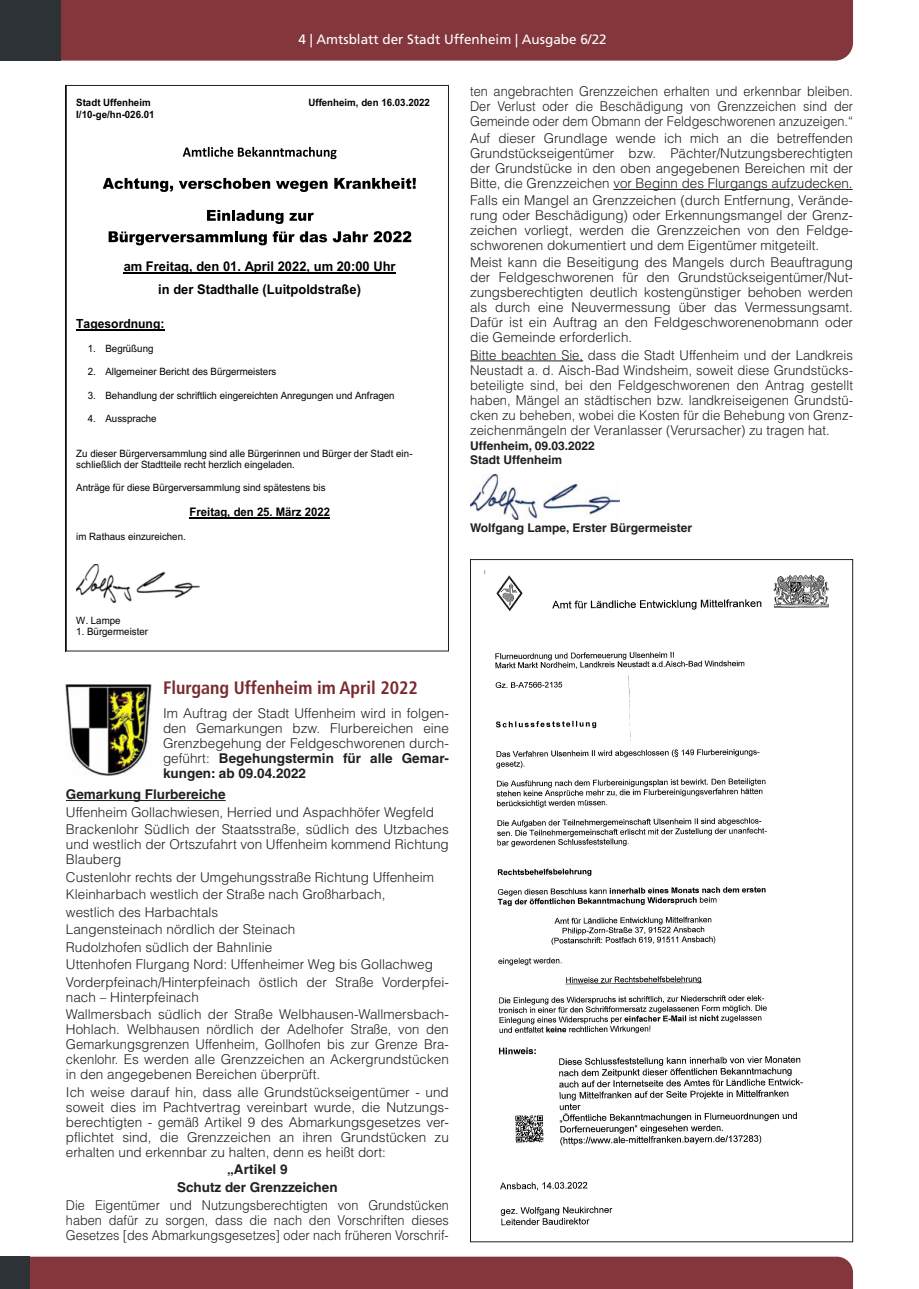
<style>
.page{position:relative;width:919px;height:1289px;background:#fff}
.page>*{position:absolute;margin:0;border:0;box-sizing:border-box;transform-origin:0 0}
.t1{font:700 condensed 18px "Frutiger LT";color:#7a2a2d}
.t2{font:300 13.5px/15px "Helvetica LT";color:#231f20;text-align:justify}
.t3{font:300 13.5px/15px "Helvetica LT";color:#231f20;text-align:justify;scale:.94 1}
.t4{font:700 13.5px/17.5px "Helvetica LT";color:#231f20;text-align:center}
.t5{font:13.5px "Frutiger LT";color:#fff}
.t6{font:700 13.35px/23.2px "Pclpcx Arial";color:#000;text-align:center;scale:.96 1}
.t7{font:700 12.6px "Pclpcx Arial";color:#000;scale:.96 1}
.t8{font:700 12px/13.5px "Helvetica LT";color:#231f20}
.t9{font:700 11.85px "Pclpcx Arial";color:#000;scale:.96 1}
.t10{font:10.05px/11.6px "Nqmxgm Arial";color:#000;scale:.96 1}
.t11{font:700 10.05px "Pclpcx Arial";color:#000;scale:.96 1}
.s1{font-weight:700}
</style>
<div class="page">
<div style="left:30px;top:1256px;width:823px;height:32px;background:#83363c"></div>
<div style="left:0;top:1256px;width:30px;height:32px;background:#2c3235"></div>
<div style="left:61px;top:0;width:792px;height:61px;background:#83363c"></div>
<div style="left:0;top:0;width:61px;height:61px;background:#2c3235"></div>
<hr style="left:613px;top:189px;width:239px;height:1px;background:#231f20">
<hr style="left:470px;top:360px;width:113px;height:1px;background:#231f20">
<img style="left:470px;top:474px;width:149px;height:45px">
<img style="left:484px;top:570px;width:345px;height:464px">
<img style="left:498px;top:1047px;width:305px;height:179px">
<hr style="left:66px;top:800px;width:160px;height:1px;background:#231f20">
<svg style="left:76px;top:146px;width:340px;height:457px"></svg>
<img style="left:66px;top:684px;width:85px;height:91px">
<p class="t5" style="left:298px;top:32px;width:310px">4 | Amtsblatt der Stadt Uffenheim | Ausgabe 6/22</p>
<p class="t3" style="left:470px;top:83px;width:409px">ten angebrachten Grenzzeichen erhalten und erkennbar bleiben.<br>Der Verlust oder die Beschädigung von Grenzzeichen sind der Gemeinde oder dem Obmann der Feldgeschworenen anzuzeigen.“</p>
<p class="t2" style="left:470px;top:131px;width:384px">Auf dieser Grundlage wende ich mich an die betreffenden Grundstückseigentümer bzw. Pächter/Nutzungsberechtigten der Grundstücke in den oben angegebenen Bereichen mit der Bitte, die Grenzzeichen vor Beginn des Flurgangs aufzudecken.</p>
<p class="t2" style="left:470px;top:193px;width:384px">Falls ein Mangel an Grenzzeichen (durch Entfernung, Verände&shy;rung oder Beschädigung) oder Erkennungsmangel der Grenz&shy;zeichen vorliegt, werden die Grenzzeichen von den Feldge&shy;schworenen dokumentiert und dem Eigentümer mitgeteilt.</p>
<p class="t2" style="left:470px;top:255px;width:384px">Meist kann die Beseitigung des Mangels durch Beauftragung der Feldgeschworenen für den Grundstückseigentümer/Nut&shy;zungsberechtigten deutlich kostengünstiger behoben werden als durch eine Neuvermessung über das Vermessungsamt.<br>Dafür ist ein Auftrag an den Feldgeschworenenobmann oder die Gemeinde erforderlich.</p>
<p class="t2" style="left:470px;top:347px;width:384px">Bitte beachten Sie, dass die Stadt Uffenheim und der Landkreis Neustadt a. d. Aisch-Bad Windsheim, soweit diese Grundstücks&shy;beteiligte sind, bei den Feldgeschworenen den Antrag gestellt haben, Mängel an städtischen bzw. landkreiseigenen Grundstü&shy;cken zu beheben, wobei die Kosten für die Behebung von Grenz&shy;zeichenmängeln der Veranlasser (Verursacher) zu tragen hat.</p>
<p class="t8" style="left:470px;top:439px;width:126px">Uffenheim, 09.03.2022<br>Stadt Uffenheim</p>
<p class="t11" style="left:76px;top:96px;width:79px">Stadt Uffenheim</p>
<p class="t11" style="left:308px;top:96px;width:128px">Uffenheim, den 16.03.2022</p>
<p class="t11" style="left:76px;top:107px;width:83px">I/10-ge/hn-026.01</p>
<p class="t6" style="left:124px;top:255px;width:285px">am Freitag, den 01. April 2022, um 20:00 Uhr in der Stadthalle (Luitpoldstraße)</p>
<p class="t7" style="left:76px;top:315px;width:93px">Tagesordnung:</p>
<p class="t10" style="left:88px;top:343px;width:70px">1. Begrüßung</p>
<p class="t10" style="left:88px;top:366px;width:198px">2. Allgemeiner Bericht des Bürgermeisters</p>
<p class="t10" style="left:88px;top:389px;width:321px">3. Behandlung der schriftlich eingereichten Anregungen und Anfragen</p>
<p class="t10" style="left:88px;top:412px;width:73px">4. Aussprache</p>
<p class="t10" style="left:76px;top:447px;width:352px">Zu dieser Bürgerversammlung sind alle Bürgerinnen und Bürger der Stadt ein&shy;schließlich der Stadtteile recht herzlich eingeladen.</p>
<p class="t10" style="left:76px;top:482px;width:261px">Anträge für diese Bürgerversammlung sind spätestens bis</p>
<p class="t9" style="left:189px;top:504px;width:148px">Freitag, den 25. März 2022</p>
<p class="t10" style="left:76px;top:530px;width:116px">im Rathaus einzureichen.</p>
<p class="t8" style="left:470px;top:521px;width:224px">Wolfgang Lampe, Erster Bürgermeister</p>
<p class="t10" style="left:76px;top:614px;width:48px">W. Lampe</p>
<p class="t10" style="left:76px;top:626px;width:76px">1. Bürgermeister</p>
<h1 class="t1" style="left:163px;top:676px;width:256px">Flurgang Uffenheim im April 2022</h1>
<p class="t2" style="left:163px;top:705px;width:287px">Im Auftrag der Stadt Uffenheim wird in folgen&shy;den Gemarkungen bzw. Flurbereichen eine Grenzbegehung der Feldgeschworenen durch&shy;geführt: <span class="s1">Begehungstermin für alle Gemar&shy;kungen: ab 09.04.2022</span></p>
<p class="t4" style="left:66px;top:785px;width:161px">Gemarkung Flurbereiche</p>
<p class="t2" style="left:66px;top:803px;width:384px;line-height:17.5px">Uffenheim Gollachwiesen, Herried und Aspachhöfer Wegfeld<br>Brackenlohr Südlich der Staatsstraße, südlich des Utzbaches</p>
<p class="t2" style="left:66px;top:836px;width:384px">und westlich der Ortszufahrt von Uffenheim kommend Richtung<br>Blauberg</p>
<p class="t2" style="left:66px;top:868px;width:384px;line-height:17.5px;text-align:left">Custenlohr rechts der Umgehungsstraße Richtung Uffenheim Kleinharbach westlich der Straße nach Großharbach,<br>westlich des Harbachtals<br>Langensteinach nördlich der Steinach<br>Rudolzhofen südlich der Bahnlinie<br>Uttenhofen Flurgang Nord: Uffenheimer Weg bis Gollachweg Vorderpfeinach/Hinterpfeinach östlich der Straße Vorderpfei-</p>
<p class="t2" style="left:66px;top:988px;width:384px;line-height:17.5px">nach – Hinterpfeinach<br>Wallmersbach südlich der Straße Welbhausen-Wallmersbach-</p>
<p class="t2" style="left:66px;top:1021px;width:384px">Hohlach. Welbhausen nördlich der Adelhofer Straße, von den Gemarkungsgrenzen Uffenheim, Gollhofen bis zur Grenze Bra&shy;ckenlohr. Es werden alle Grenzzeichen an Ackergrundstücken in den angegebenen Bereichen überprüft.</p>
<p class="t2" style="left:66px;top:1084px;width:384px">Ich weise darauf hin, dass alle Grundstückseigentümer - und soweit dies im Pachtvertrag vereinbart wurde, die Nutzungs&shy;berechtigten - gemäß Artikel 9 des Abmarkungsgesetzes ver&shy;pflichtet sind, die Grenzzeichen an ihren Grundstücken zu erhalten und erkennbar zu halten, denn es heißt dort:</p>
<p class="t4" style="left:177px;top:1160px;width:162px">„Artikel 9<br>Schutz der Grenzzeichen</p>
<p class="t3" style="left:66px;top:1196px;width:409px">Die Eigentümer und Nutzungsberechtigten von Grundstücken haben dafür zu sorgen, dass die nach den Vorschriften dieses Gesetzes [des Abmarkungsgesetzes] oder nach früheren Vorschrif-</p>
</div>
